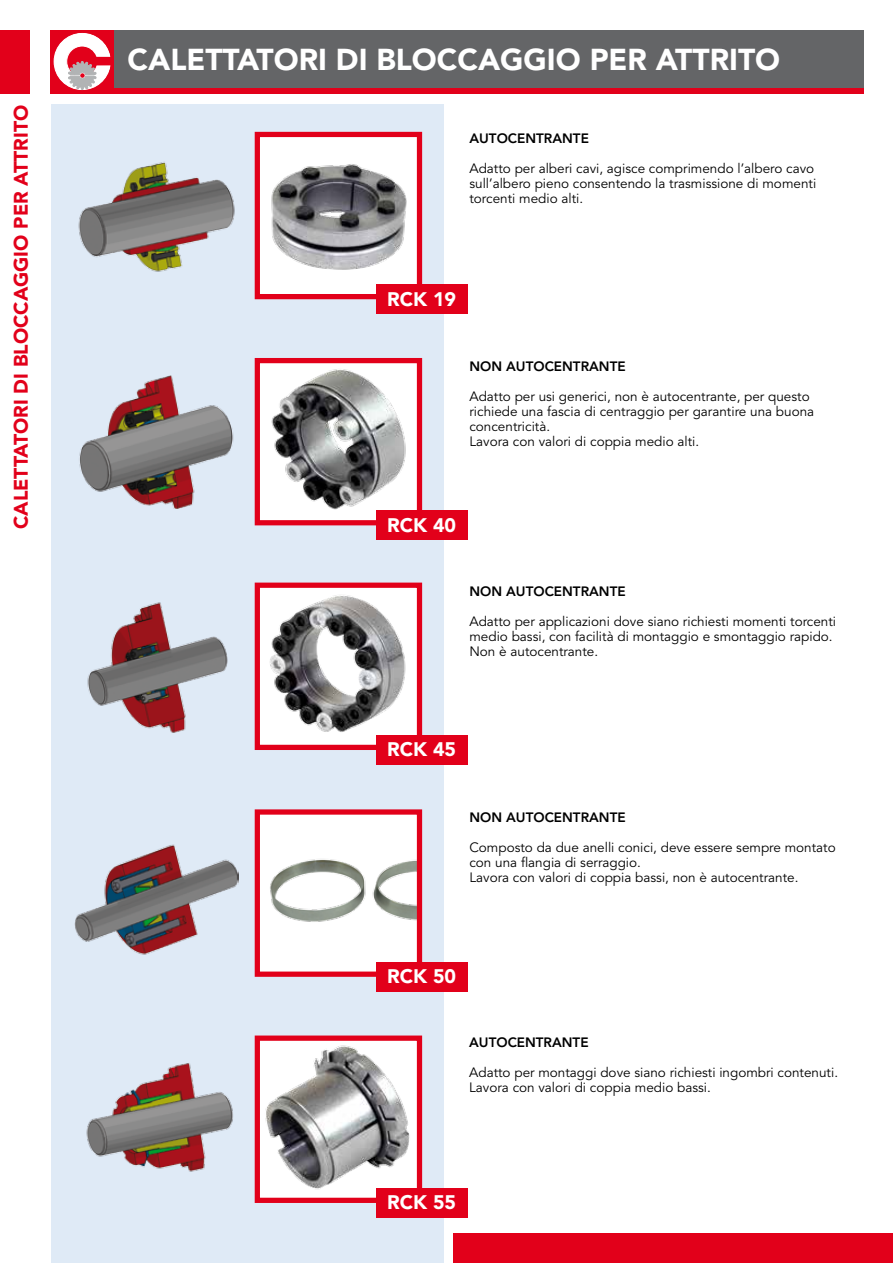
<style>
.page{position:relative;width:893px;height:1263px;background:#fff}
.page>*{position:absolute;margin:0;border:0;box-sizing:border-box;transform-origin:0 0}
.t1{font:900 30px "Avenir LT Std";color:#fff}
.t2{font:900 19.5px "Avenir LT Std";color:#e2001a}
.t3{font:900 19.5px "Avenir LT Std";color:#fff}
.t4{font:13.5px/15px "Avenir LT Std";color:#000}
.t5{font:800 13.5px "Avenir LT Std";color:#000}
</style>
<div class="page">
<div style="left:51px;top:105px;width:392px;height:1158px;background:#dfeaf6"></div>
<div style="left:52px;top:30px;width:811px;height:64px;background:#646567"></div>
<div style="left:50px;top:30px;width:64px;height:64px;background:#e2001a"></div>
<svg style="left:53px;top:33px;width:58px;height:57px"></svg>
<div style="left:93px;top:88px;width:770px;height:6px;background:#e2001a"></div>
<div style="left:0;top:30px;width:30px;height:64px;background:#e2001a"></div>
<div style="left:454px;top:1233px;width:439px;height:30px;background:#e2001a"></div>
<img style="left:261px;top:138px;width:155px;height:155px">
<div style="left:255px;top:132px;width:167px;height:167px;border:5px solid #e2001a"></div>
<div style="left:376px;top:285px;width:91px;height:29px;background:#e2001a"></div>
<img style="left:261px;top:364px;width:155px;height:155px">
<div style="left:255px;top:358px;width:167px;height:167px;border:5px solid #e2001a"></div>
<div style="left:376px;top:511px;width:91px;height:29px;background:#e2001a"></div>
<img style="left:261px;top:1041px;width:155px;height:156px">
<div style="left:255px;top:1035px;width:167px;height:168px;border:5px solid #e2001a"></div>
<div style="left:376px;top:1188px;width:91px;height:29px;background:#e2001a"></div>
<img style="left:261px;top:815px;width:155px;height:156px">
<div style="left:255px;top:809px;width:167px;height:168px;border:5px solid #e2001a"></div>
<div style="left:376px;top:962px;width:91px;height:29px;background:#e2001a"></div>
<img style="left:261px;top:589px;width:155px;height:155px">
<div style="left:255px;top:583px;width:167px;height:167px;border:5px solid #e2001a"></div>
<div style="left:376px;top:735px;width:91px;height:30px;background:#e2001a"></div>
<img style="left:78px;top:162px;width:157px;height:110px">
<img style="left:79px;top:376px;width:155px;height:132px">
<img style="left:87px;top:602px;width:141px;height:131px">
<img style="left:74px;top:844px;width:164px;height:111px">
<img style="left:86px;top:1063px;width:147px;height:109px">
<h2 class="t2" style="left:9px;top:529px;width:426px;rotate:-90deg">CALETTATORI DI BLOCCAGGIO PER ATTRITO</h2>
<h1 class="t1" style="left:128px;top:41px;width:654px">CALETTATORI DI BLOCCAGGIO PER ATTRITO</h1>
<p class="t5" style="left:469px;top:131px;width:121px">AUTOCENTRANTE</p>
<p class="t4" style="left:469px;top:162px;width:348px">Adatto per alberi cavi, agisce comprimendo l’albero cavo sull’albero pieno consentendo la trasmissione di momenti torcenti medio alti.</p>
<h2 class="t3" style="left:387px;top:287px;width:70px">RCK 19</h2>
<p class="t5" style="left:469px;top:358px;width:158px">NON AUTOCENTRANTE</p>
<p class="t4" style="left:469px;top:389px;width:346px">Adatto per usi generici, non è autocentrante, per questo richiede una fascia di centraggio per garantire una buona concentricità.<br>Lavora con valori di coppia medio alti.</p>
<h2 class="t3" style="left:387px;top:513px;width:70px">RCK 40</h2>
<p class="t5" style="left:469px;top:583px;width:158px">NON AUTOCENTRANTE</p>
<p class="t4" style="left:469px;top:614px;width:368px">Adatto per applicazioni dove siano richiesti momenti torcenti medio bassi, con facilità di montaggio e smontaggio rapido.<br>Non è autocentrante.</p>
<h2 class="t3" style="left:387px;top:738px;width:70px">RCK 45</h2>
<p class="t5" style="left:469px;top:810px;width:158px">NON AUTOCENTRANTE</p>
<p class="t4" style="left:469px;top:841px;width:368px">Composto da due anelli conici, deve essere sempre montato con una flangia di serraggio.<br>Lavora con valori di coppia bassi, non è autocentrante.</p>
<h2 class="t3" style="left:387px;top:964px;width:70px">RCK 50</h2>
<p class="t5" style="left:469px;top:1034px;width:121px">AUTOCENTRANTE</p>
<p class="t4" style="left:469px;top:1065px;width:370px">Adatto per montaggi dove siano richiesti ingombri contenuti.<br>Lavora con valori di coppia medio bassi.</p>
<h2 class="t3" style="left:387px;top:1191px;width:70px">RCK 55</h2>
</div>
